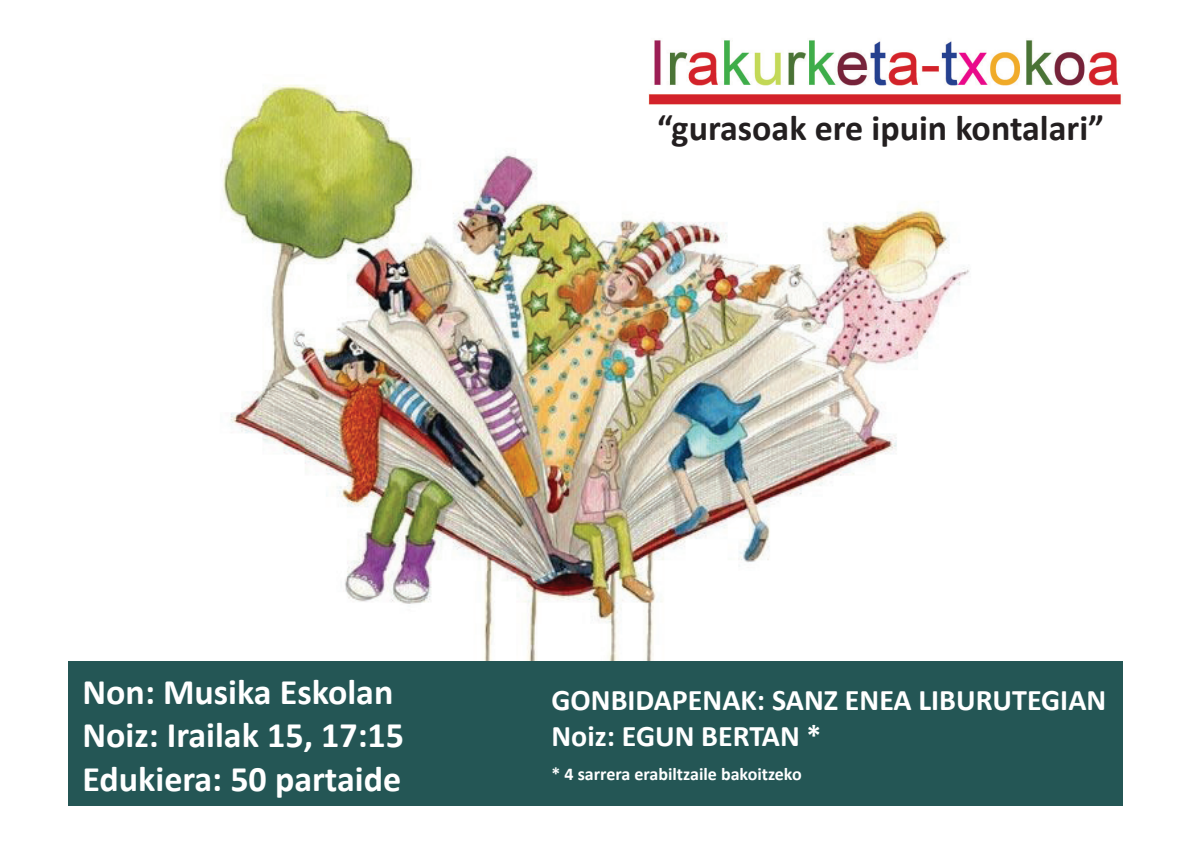
<style>
.page{position:relative;width:1191px;height:842px;background:#fff}
.page>*{position:absolute;margin:0;border:0;box-sizing:border-box;transform-origin:0 0}
.t1{font:700 36px/43.2px "Calibri";color:#fff}
.t2{font:700 36px "Calibri";color:#231f20}
.t3{font:700 30px/36px "Calibri";color:#fff}
.t4{font:700 18px "Calibri";color:#fff}
</style>
<div class="page">
<img style="left:200px;top:84px;width:791px;height:578px">
<img style="left:648px;top:40px;width:473px;height:68px">
<div style="left:68px;top:662px;width:469px;height:144px;background:#245655"></div>
<div style="left:537px;top:662px;width:585px;height:144px;background:#245655"></div>
<p class="t2" style="left:657px;top:103px;width:448px">“gurasoak ere ipuin kontalari”</p>
<p class="t1" style="left:83px;top:670px;width:323px">Non: Musika Eskolan<br>Noiz: Irailak 15, 17:15<br>Edukiera: 50 partaide</p>
<p class="t3" style="left:551px;top:682px;width:556px">GONBIDAPENAK: SANZ ENEA LIBURUTEGIAN<br>Noiz: EGUN BERTAN *</p>
<p class="t4" style="left:551px;top:761px;width:252px">* 4 sarrera erabiltzaile bakoitzeko</p>
</div>
